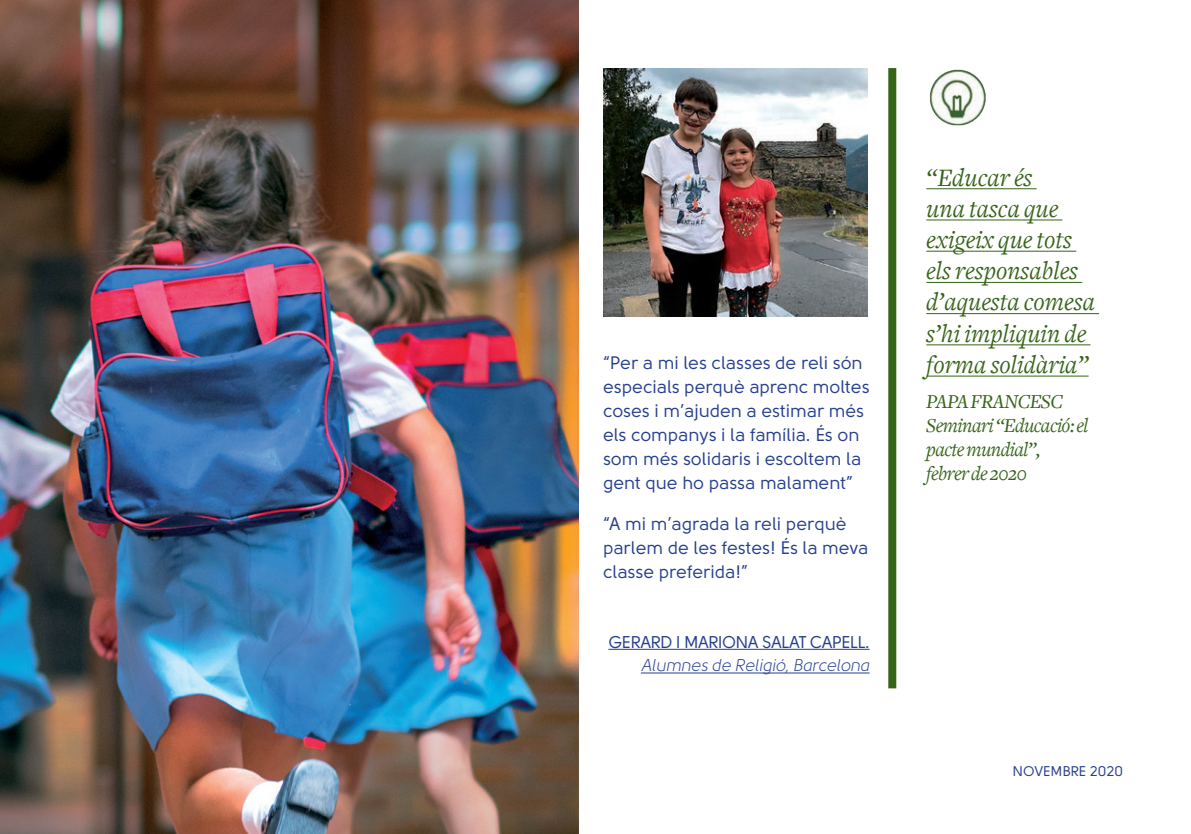
<style>
.page{position:relative;width:1191px;height:834px;background:#fff}
.page>*{position:absolute;margin:0;border:0;box-sizing:border-box;transform-origin:0 0}
.t1{font:italic 26px/31.2px "Freight Text";color:#366419}
.t2{font:italic 20.4px/24px "Freight Text";letter-spacing:-.03em;color:#366419}
.t3{font:18px/24px "Solomon Sans Normal";color:#253f8e}
.t4{font:17px "Solomon Sans Normal";letter-spacing:-.03em;color:#253f8e}
.t5{font:17px "Solomon Sans Book Italic";letter-spacing:-.03em;color:#253f8e}
.t6{font:14px "Solomon Sans Normal";color:#253f8e}
</style>
<div class="page">
<img style="left:0;top:0;width:578px;height:833px">
<img style="left:603px;top:68px;width:264px;height:249px">
<hr style="left:608px;top:648px;width:261px;height:1px;background:#253f8e">
<hr style="left:641px;top:672px;width:228px;height:1px;background:#253f8e">
<hr style="left:926px;top:188px;width:110px;height:1px;background:#366419">
<hr style="left:926px;top:219px;width:136px;height:1px;background:#366419">
<hr style="left:926px;top:251px;width:150px;height:1px;background:#366419">
<hr style="left:926px;top:282px;width:156px;height:1px;background:#366419">
<hr style="left:926px;top:313px;width:173px;height:1px;background:#366419">
<hr style="left:926px;top:344px;width:164px;height:1px;background:#366419">
<hr style="left:926px;top:375px;width:162px;height:1px;background:#366419">
<div style="left:888px;top:68px;width:8px;height:620px;background:#366419"></div>
<img style="left:929px;top:69px;width:57px;height:57px">
<p class="t3" style="left:603px;top:351px;width:268px">“Per a mi les classes de reli són especials perquè aprenc moltes coses i m’ajuden a estimar més els companys i la família. És on som més solidaris i escoltem la gent que ho passa malament”</p>
<p class="t3" style="left:603px;top:512px;width:267px">“A mi m’agrada la reli perquè parlem de les festes! És la meva classe preferida!”</p>
<p class="t4" style="left:608px;top:632px;width:263px">GERARD I MARIONA SALAT CAPELL.</p>
<p class="t5" style="left:641px;top:656px;width:230px">Alumnes de Religió, Barcelona</p>
<h1 class="t1" style="left:926px;top:162px;width:170px">“Educar és<br>una tasca que exigeix que tots els responsables d’aquesta comesa s’hi impliquin de forma solidària”</h1>
<p class="t2" style="left:926px;top:390px;width:164px">PAPA FRANCESC<br>Seminari “Educació: el pacte mundial”, febrer de 2020</p>
<p class="t6" style="left:1012px;top:763px;width:112px">NOVEMBRE 2020</p>
</div>
